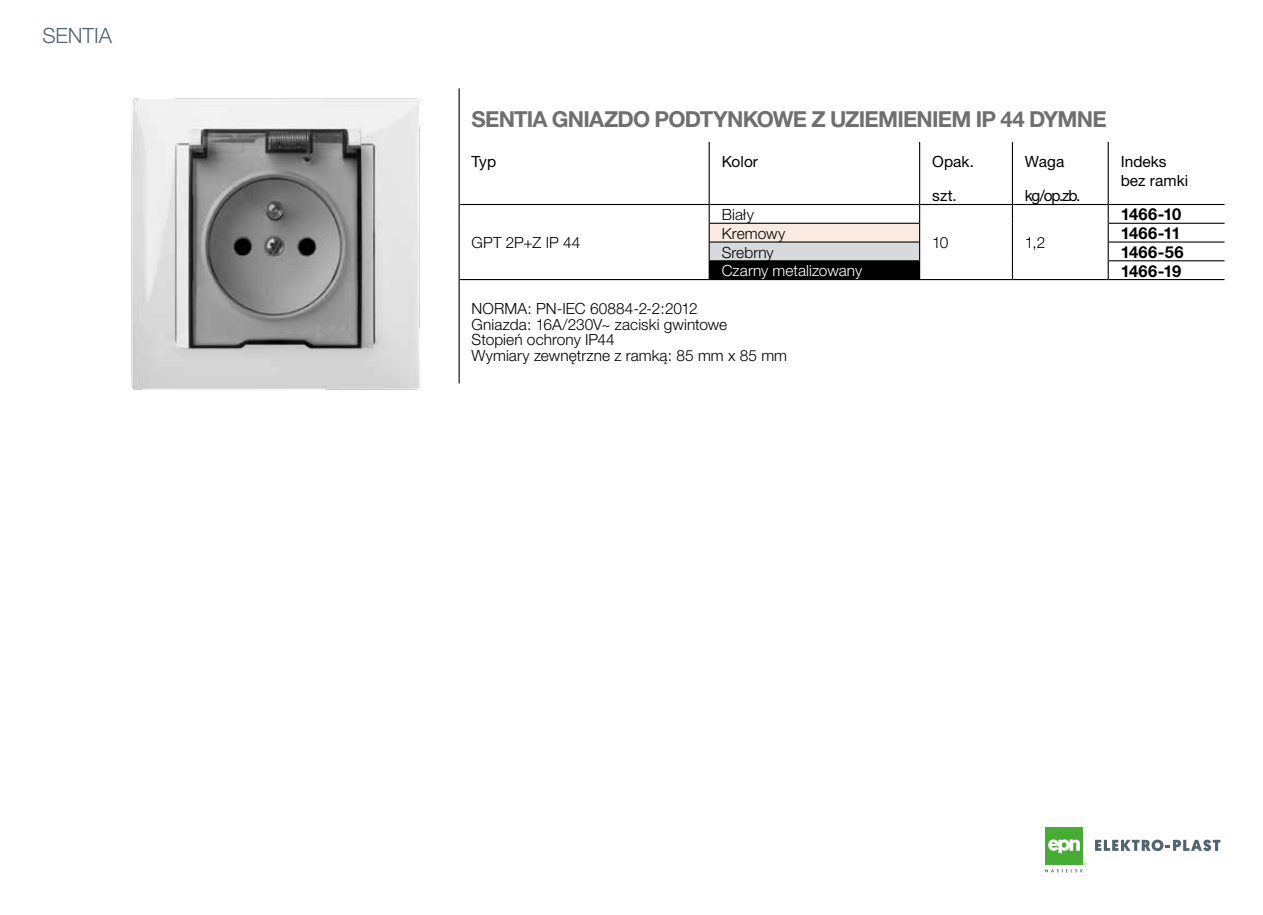
<style>
.page{position:relative;width:1263px;height:915px;background:#fff}
.page>*{position:absolute;margin:0;border:0;box-sizing:border-box;transform-origin:0 0}
.Normalny{font:700 22.05px "Helvetica Neue CE";letter-spacing:-.035em;color:#706f6f}
.t1{font:300 21px "Helvetica Neue CE";letter-spacing:-.005em;color:#52646d}
.t2{font:700 16.5px "Helvetica Neue CE";letter-spacing:.02em;color:#000}
.Normalny-2{font:300 15.45px/15.5px "Helvetica Neue CE";letter-spacing:.005em;color:#000}
.t3{font:15.45px/19.8px "Helvetica Neue CE";letter-spacing:.005em;color:#000}
.Normalny-3{font:300 15.45px "Helvetica Neue CE";color:#fff}
</style>
<div class="page">
<div style="left:1045px;top:827px;width:38px;height:38px;background:#45ac34"></div>
<svg style="left:1048px;top:839px;width:32px;height:14px"></svg>
<svg style="left:1095px;top:839px;width:125px;height:11px"></svg>
<svg style="left:1045px;top:862px;width:41px;height:10px"></svg>
<svg style="left:460px;top:142px;width:764px;height:62px"></svg>
<svg style="left:460px;top:205px;width:764px;height:74px"></svg>
<div style="left:709px;top:223px;width:211px;height:19px;background:#faeae2"></div>
<div style="left:709px;top:242px;width:211px;height:19px;background:#d7d9da"></div>
<div style="left:709px;top:261px;width:211px;height:18px;background:#000"></div>
<hr style="left:459px;top:88px;width:1px;height:54px;background:#000">
<hr style="left:459px;top:142px;width:1px;height:62px;background:#000">
<svg style="left:459px;top:204px;width:1px;height:75px"></svg>
<svg style="left:709px;top:205px;width:1px;height:56px"></svg>
<svg style="left:919px;top:205px;width:1px;height:56px"></svg>
<svg style="left:1012px;top:205px;width:1px;height:74px"></svg>
<svg style="left:1108px;top:205px;width:1px;height:74px"></svg>
<hr style="left:459px;top:279px;width:1px;height:104px;background:#000">
<hr style="left:709px;top:142px;width:1px;height:62px;background:#000">
<hr style="left:919px;top:142px;width:1px;height:62px;background:#000">
<hr style="left:1012px;top:142px;width:1px;height:62px;background:#000">
<hr style="left:1108px;top:142px;width:1px;height:62px;background:#000">
<hr style="left:460px;top:204px;width:249px;height:1px;background:#000">
<hr style="left:709px;top:204px;width:211px;height:1px;background:#000">
<hr style="left:920px;top:204px;width:92px;height:1px;background:#000">
<hr style="left:1012px;top:204px;width:96px;height:1px;background:#000">
<hr style="left:1108px;top:204px;width:116px;height:1px;background:#000">
<hr style="left:710px;top:223px;width:209px;height:1px;background:#000">
<hr style="left:1109px;top:223px;width:115px;height:1px;background:#000">
<hr style="left:710px;top:241px;width:209px;height:1px;background:#000">
<hr style="left:1109px;top:241px;width:115px;height:1px;background:#000">
<hr style="left:1109px;top:260px;width:115px;height:1px;background:#000">
<hr style="left:460px;top:279px;width:249px;height:1px;background:#000">
<hr style="left:920px;top:279px;width:92px;height:1px;background:#000">
<hr style="left:1012px;top:279px;width:96px;height:1px;background:#000">
<hr style="left:1108px;top:279px;width:116px;height:1px;background:#000">
<hr style="left:710px;top:260px;width:209px;height:1px;background:#000">
<hr style="left:709px;top:279px;width:211px;height:1px;background:#000">
<img style="left:131px;top:98px;width:290px;height:292px">
<h2 class="t1" style="left:43px;top:22px;width:71px">SENTIA</h2>
<p class="Normalny" style="left:472px;top:105px;width:636px">SENTIA GNIAZDO PODTYNKOWE Z UZIEMIENIEM IP 44 DYMNE</p>
<p class="t3" style="left:472px;top:151px;width:26px">Typ</p>
<p class="t3" style="left:722px;top:151px;width:38px">Kolor</p>
<p class="t3" style="left:932px;top:151px;width:43px">Opak.</p>
<p class="t3" style="left:932px;top:185px;width:26px">szt.</p>
<p class="t3" style="left:1025px;top:151px;width:41px">Waga</p>
<p class="t3" style="left:1025px;top:185px;width:57px">kg/op.zb.</p>
<p class="Normalny-2" style="left:722px;top:207px;width:34px">Biały</p>
<p class="t3" style="left:1121px;top:151px;width:69px">Indeks bez ramki</p>
<p class="t2" style="left:1121px;top:204px;width:62px">1466-10</p>
<p class="Normalny-2" style="left:722px;top:225px;width:65px">Kremowy</p>
<p class="t2" style="left:1121px;top:223px;width:61px">1466-11</p>
<p class="Normalny-2" style="left:722px;top:244px;width:54px">Srebrny</p>
<p class="t2" style="left:1121px;top:241px;width:64px">1466-56</p>
<p class="Normalny-3" style="left:722px;top:261px;width:142px">Czarny metalizowany</p>
<p class="t2" style="left:1121px;top:260px;width:62px">1466-19</p>
<p class="Normalny-2" style="left:472px;top:301px;width:257px">NORMA: PN-IEC 60884-2-2:2012<br>Gniazda: 16A/230V~ zaciski gwintowe</p>
<p class="Normalny-2" style="left:472px;top:332px;width:145px">Stopień ochrony IP44</p>
<p class="Normalny-2" style="left:472px;top:347px;width:317px">Wymiary zewnętrzne z ramką: 85 mm x 85 mm</p>
<p class="Normalny-2" style="left:472px;top:235px;width:110px">GPT 2P+Z IP 44</p>
<p class="Normalny-2" style="left:932px;top:235px;width:18px">10</p>
<p class="Normalny-2" style="left:1025px;top:235px;width:22px">1,2</p>
</div>
